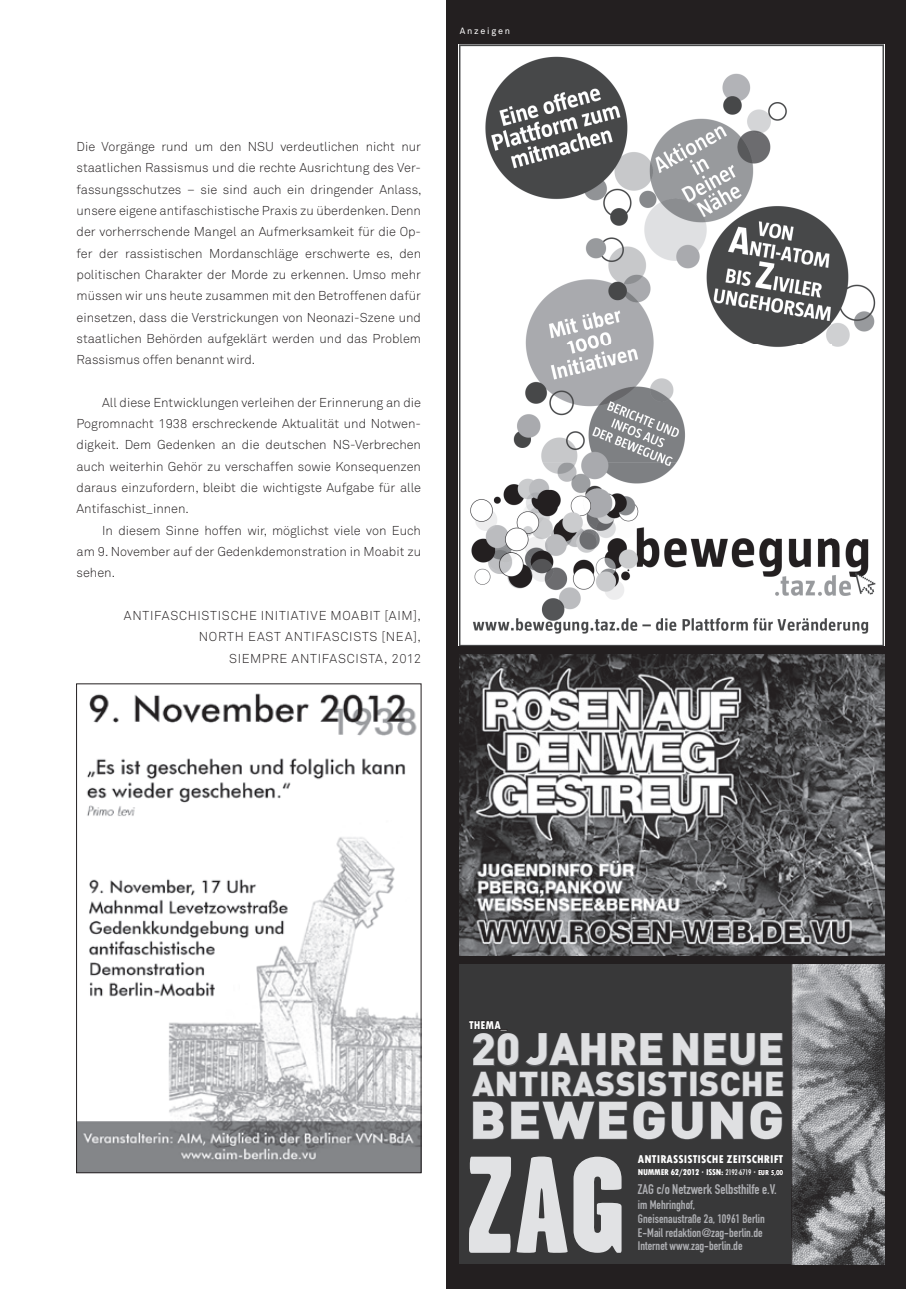
<style>
.page{position:relative;width:906px;height:1289px;background:#fff}
.page>*{position:absolute;margin:0;border:0;box-sizing:border-box;transform-origin:0 0}
.t1{font:900 51.9px "DIN";letter-spacing:.02em;color:#dfe0e2;scale:1.09 1}
.t2{font:900 44.4px "DIN";color:#dfe0e2}
.t3{font:900 33.6px "DIN";letter-spacing:.015em;color:#dfe0e2}
.t4{font:13.8px "DIN Engschrift Std";color:#aeafb3}
.t5{font:300 12.75px/21.3px "Akkurat";color:#231f20;text-align:justify}
.t6{font:300 12.75px/21.3px "Akkurat";letter-spacing:.055em;color:#231f20;text-align:right}
.t7{font:12.3px/13.8px "DIN Engschrift Std";color:#aeafb3}
.t8{font:800 condensed 11.85px "Tw Cen";letter-spacing:.01em;color:#fff}
.t9{font:800 condensed 9px "Tw Cen";letter-spacing:-.03em;color:#fff}
.t10{font:9px "Akkurat";letter-spacing:.2em;color:#fff}
.s1{font-weight:400}
.s2{font-size:7.65px}
</style>
<div class="page">
<div style="left:446px;top:0;width:460px;height:1288px;background:#231f20"></div>
<img style="left:459px;top:45px;width:425px;height:600px">
<img style="left:459px;top:654px;width:425px;height:301px">
<div style="left:459px;top:964px;width:425px;height:300px;background:#383839"></div>
<svg style="left:469px;top:1156px;width:152px;height:96px"></svg>
<svg style="left:791px;top:964px;width:93px;height:300px"></svg>
<svg style="left:758px;top:1169px;width:25px;height:7px"></svg>
<svg style="left:469px;top:1020px;width:315px;height:120px"></svg>
<img style="left:78px;top:693px;width:341px;height:478px">
<p class="t10" style="left:460px;top:25px;width:52px">anzeigen</p>
<p class="t5" style="left:77px;top:136px;width:347px">Die Vorgänge rund um den NSU verdeutlichen nicht nur staatlichen Rassismus und die rechte Ausrichtung des Ver&shy;fassungsschutzes – sie sind auch ein dringender Anlass, unsere eigene antifaschistische Praxis zu überdenken. Denn der vorherrschende Mangel an Aufmerksamkeit für die Op&shy;fer der rassistischen Mordanschläge erschwerte es, den politischen Charakter der Morde zu erkennen. Umso mehr müssen wir uns heute zusammen mit den Betroffenen dafür einsetzen, dass die Verstrickungen von Neonazi-Szene und staatlichen Behörden aufgeklärt werden und das Problem Rassismus offen benannt wird.</p>
<p class="t5" style="left:77px;top:392px;width:346px;text-indent:26px">All diese Entwicklungen verleihen der Erinnerung an die Pogromnacht 1938 erschreckende Aktualität und Notwen&shy;digkeit. Dem Gedenken an die deutschen NS-Verbrechen auch weiterhin Gehör zu verschaffen sowie Konsequenzen daraus einzufordern, bleibt die wichtigste Aufgabe für alle Antifaschist_innen.</p>
<p class="t5" style="left:77px;top:520px;width:346px;text-indent:26px">In diesem Sinne hoffen wir, möglichst viele von Euch am 9. November auf der Gedenkdemonstration in Moabit zu sehen.</p>
<p class="t6" style="left:124px;top:605px;width:299px">ANTIFASCHISTISCHE INITIATIVE MOABIT [AIM],<br>NORTH EAST ANTIFASCISTS [NEA],<br>SIEMPRE ANTIFASCISTA, 2012</p>
<p class="t8" style="left:469px;top:1017px;width:39px">THEMA_</p>
<h2 class="t2" style="left:471px;top:1019px;width:315px">20 JAHRE NEUE</h2>
<h3 class="t3" style="left:472px;top:1061px;width:314px">ANTIRASSISTISCHE</h3>
<h1 class="t1" style="left:469px;top:1085px;width:291px">BEWEGUNG</h1>
<p class="t8" style="left:638px;top:1151px;width:147px">ANTIRASSISTISCHE ZEITSCHRIFT</p>
<p class="t9" style="left:638px;top:1166px;width:147px">NUMMER 62/2012 · ISSN: <span class="s1">2192-6719</span> · <span class="s2">EUR 5,00</span></p>
<p class="t4" style="left:638px;top:1180px;width:140px">ZAG c/o Netzwerk Selbsthilfe e.V.</p>
<p class="t7" style="left:638px;top:1197px;width:128px">im Mehringhof,<br>Gneisenaustraße 2a, 10961 Berlin<br>E-Mail redaktion@zag-berlin.de<br>Internet www.zag-berlin.de</p>
</div>
